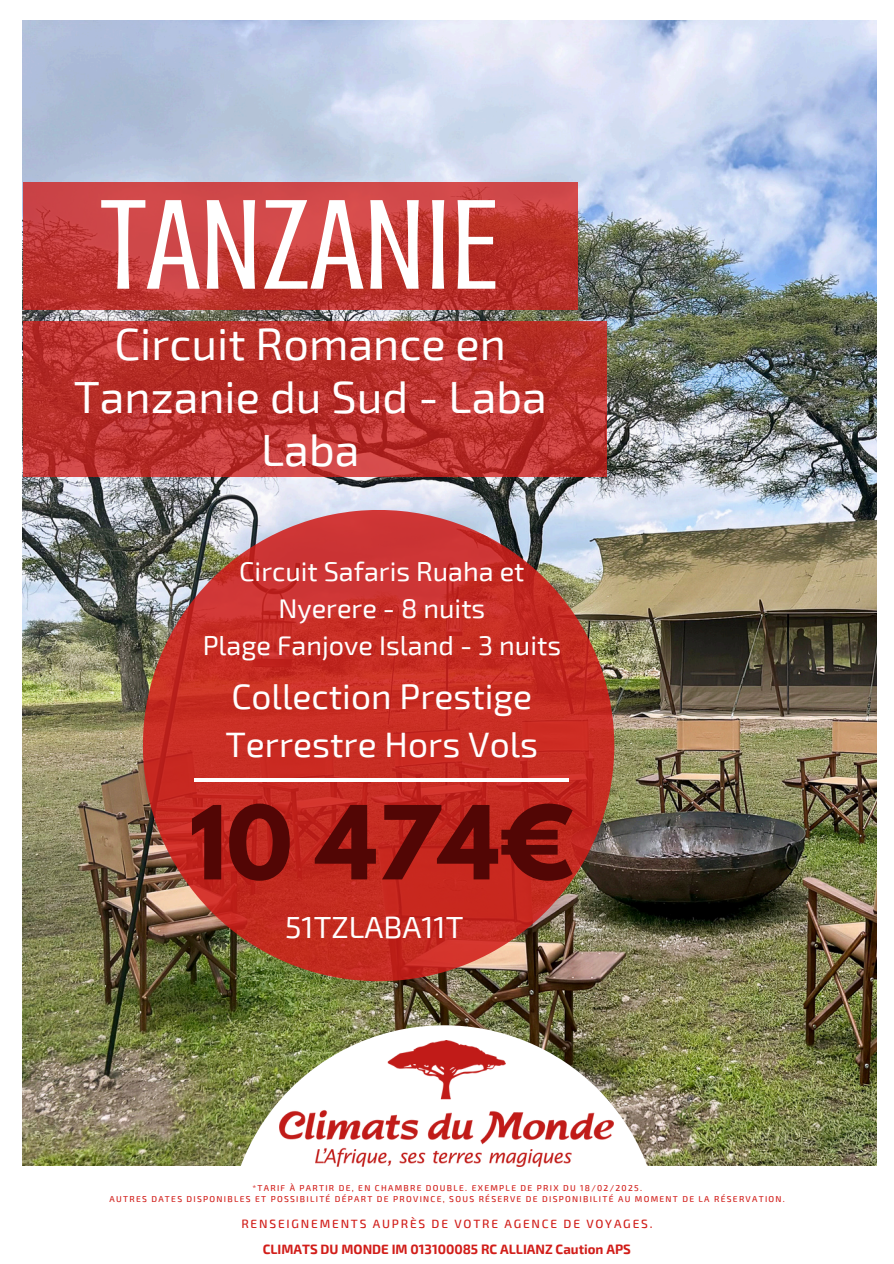
<style>
.page{position:relative;width:894px;height:1264px;background:#fff}
.page>*{position:absolute;margin:0;border:0;box-sizing:border-box;transform-origin:0 0}
.t1{font:132px "Crushed";color:#fff}
.t2{font:700 90.15px "League Spartan";color:#520605}
.t3{font:45px/52.8px "Exo 2";color:#fff;text-align:center}
.t4{font:35.25px/48.4px "Exo 2";color:#fff}
.t5{font:30.45px "Exo 2";color:#fff}
.t6{font:27px/37.2px "Exo 2";color:#fff;text-align:center}
.t7{font:700 13.2px "Exo 2";color:#d11d19}
.t8{font:500 12px "Exo 2";letter-spacing:.15em;color:#d11d19}
.t9{font:500 8.55px "Exo 2";letter-spacing:.15em;color:#d11d19}
</style>
<div class="page">
<img style="left:23px;top:21px;width:853px;height:1145px">
<svg style="left:23px;top:182px;width:554px;height:128px;background:#c43b38"></svg>
<svg style="left:23px;top:321px;width:583px;height:155px;background:#bc322e"></svg>
<img style="left:143px;top:510px;width:471px;height:471px">
<hr style="left:194px;top:778px;width:375px;height:3px;background:#fff">
<img style="left:227px;top:1025px;width:434px;height:142px">
<img style="left:279px;top:1040px;width:334px;height:126px">
<p class="t1" style="left:100px;top:171px;width:401px">TANZANIE</p>
<h1 class="t3" style="left:74px;top:316px;width:474px">Circuit Romance en<br>Tanzanie du Sud - Laba<br>Laba</h1>
<h3 class="t6" style="left:203px;top:551px;width:360px">Circuit Safaris Ruaha et<br>Nyerere - 8 nuits<br>Plage Fanjove Island - 3 nuits</h3>
<h5 class="t4" style="left:225px;top:670px;width:314px">Collection Prestige<br>Terrestre Hors Vols</h5>
<h2 class="t2" style="left:189px;top:798px;width:386px">10 474€</h2>
<p class="t5" style="left:285px;top:907px;width:180px">51TZLABA11T</p>
<h6 class="t9" style="left:252px;top:1182px;width:391px">*TARIF À PARTIR DE, EN CHAMBRE DOUBLE. EXEMPLE DE PRIX DU 18/02/2025.</h6>
<h4 class="t9" style="left:109px;top:1193px;width:676px">AUTRES DATES DISPONIBLES ET POSSIBILITÉ DÉPART DE PROVINCE, SOUS RÉSERVE DE DISPONIBILITÉ AU MOMENT DE LA RÉSERVATION.</h4>
<p class="t8" style="left:241px;top:1216px;width:412px">RENSEIGNEMENTS AUPRÈS DE VOTRE AGENCE DE VOYAGES.</p>
<p class="t7" style="left:263px;top:1240px;width:369px">CLIMATS DU MONDE IM 013100085 RC ALLIANZ Caution APS</p>
</div>
